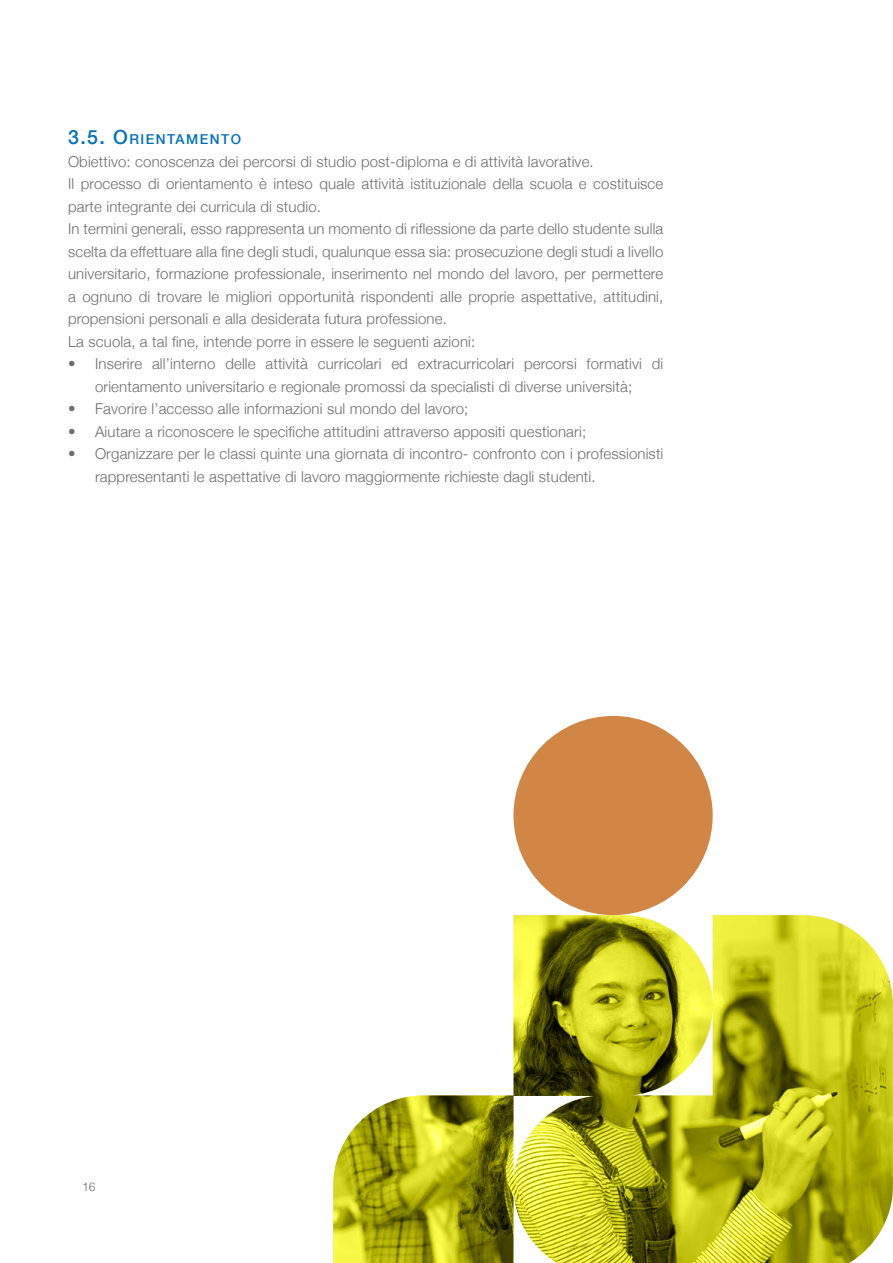
<style>
.page{position:relative;width:893px;height:1263px;background:#fff}
.page>*{position:absolute;margin:0;border:0;box-sizing:border-box;transform-origin:0 0}
.Stile_di_paragrafo_1{font:300 15px/22.5px "Helvetica Neue";letter-spacing:.01em;color:#6d6d6d}
.Stile_di_paragrafo_1-2{font:500 13.65px "Helvetica Neue";letter-spacing:.105em;color:#0070ba}
.t1{font:300 12px "Helvetica";color:#6d6d6d}
.s1{font-size:19.5px}
.s2{font-family:"Helvetica"}
</style>
<div class="page">
<div style="left:513px;top:716px;width:200px;height:199px;background:#d18645;border-radius:100px"></div>
<img style="left:333px;top:915px;width:560px;height:348px">
<p class="Stile_di_paragrafo_1-2" style="left:68px;top:131px;width:175px"><span class="s1">3.5. O</span>RIENTAMENTO</p>
<p class="Stile_di_paragrafo_1" style="left:68px;top:150px;width:527px">Obiettivo: conoscenza dei percorsi di studio post-diploma e di attività lavorative.</p>
<p class="Stile_di_paragrafo_1" style="left:68px;top:172px;width:597px">Il processo di orientamento è inteso quale attività istituzionale della scuola e costituisce parte integrante dei curricula di studio.</p>
<p class="Stile_di_paragrafo_1" style="left:68px;top:217px;width:597px;text-align:justify">In termini generali, esso rappresenta un momento di riflessione da parte dello studente sulla scelta da effettuare alla fine degli studi, qualunque essa sia: prosecuzione degli studi a livello universitario, formazione professionale, inserimento nel mondo del lavoro, per permettere a ognuno di trovare le migliori opportunità rispondenti alle proprie aspettative, attitudini, propensioni personali e alla desiderata futura professione.</p>
<p class="Stile_di_paragrafo_1" style="left:68px;top:330px;width:409px">La scuola, a tal fine, intende porre in essere le seguenti azioni:</p>
<p class="Stile_di_paragrafo_1" style="left:68px;top:352px;width:597px;text-align:center"><span class="s2">•</span> Inserire all’interno delle attività curricolari ed extracurricolari percorsi formativi di orientamento universitario e regionale promossi da specialisti di diverse università;</p>
<p class="Stile_di_paragrafo_1" style="left:68px;top:397px;width:402px"><span class="s2">•</span> Favorire l’accesso alle informazioni sul mondo del lavoro;</p>
<p class="Stile_di_paragrafo_1" style="left:68px;top:420px;width:520px"><span class="s2">•</span> Aiutare a riconoscere le specifiche attitudini attraverso appositi questionari;</p>
<p class="Stile_di_paragrafo_1" style="left:95px;top:442px;width:570px;text-indent:-27px"><span class="s2">•</span> Organizzare per le classi quinte una giornata di incontro- confronto con i professionisti rappresentanti le aspettative di lavoro maggiormente richieste dagli studenti.</p>
<p class="t1" style="left:82px;top:1176px;width:15px">16</p>
</div>
